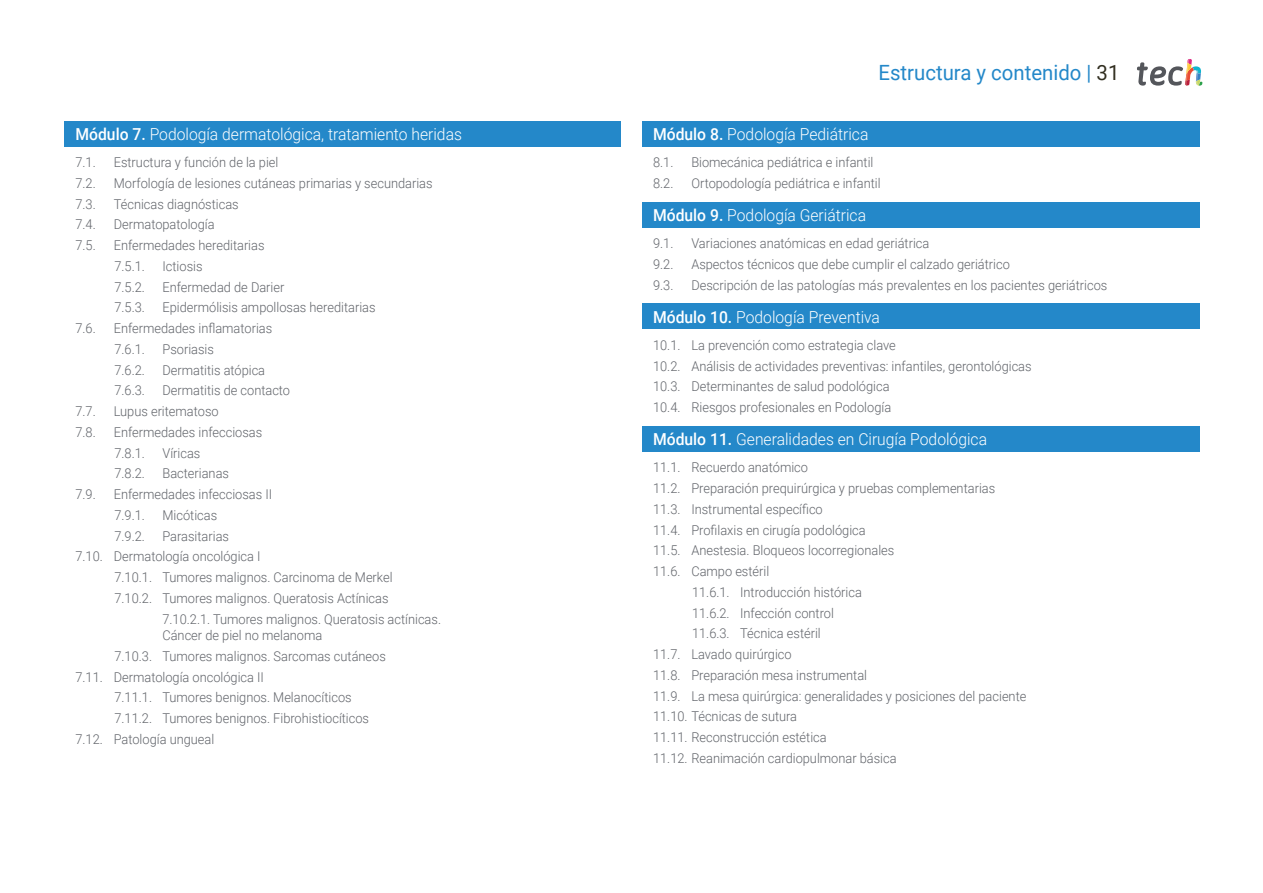
<style>
.page{position:relative;width:1263px;height:893px;background:#fff}
.page>*{position:absolute;margin:0;border:0;box-sizing:border-box;transform-origin:0 0}
.t1{font:21px "Roboto";color:#2488c9}
.t2{font:300 16.5px "Roboto";color:#fff;scale:.95 1}
.t3{font:300 13.5px/20.7px "Roboto";color:#61646a;scale:.95 1}
.s1{font-weight:500}
.s2{color:#312e20}
</style>
<div class="page">
<svg style="left:1137px;top:59px;width:65px;height:27px"></svg>
<div style="left:64px;top:121px;width:557px;height:25px;background:#2488c9"></div>
<div style="left:642px;top:121px;width:557px;height:25px;background:#2488c9"></div>
<div style="left:642px;top:202px;width:557px;height:25px;background:#2488c9"></div>
<div style="left:642px;top:304px;width:557px;height:25px;background:#2488c9"></div>
<div style="left:642px;top:426px;width:557px;height:25px;background:#2488c9"></div>
<p class="t2" style="left:75px;top:123px;width:408px"><span class="s1">Módulo 7.</span> Podología dermatológica, tratamiento heridas</p>
<p class="t3" style="left:75px;top:151px;width:23px">7.1.</p>
<p class="t3" style="left:114px;top:151px;width:175px">Estructura y función de la piel</p>
<p class="t3" style="left:75px;top:172px;width:23px">7.2.</p>
<p class="t3" style="left:114px;top:172px;width:337px">Morfología de lesiones cutáneas primarias y secundarias</p>
<p class="t3" style="left:75px;top:193px;width:23px">7.3.</p>
<p class="t3" style="left:114px;top:193px;width:133px">Técnicas diagnósticas</p>
<p class="t3" style="left:75px;top:214px;width:23px">7.4.</p>
<p class="t3" style="left:114px;top:214px;width:108px">Dermatopatología</p>
<p class="t3" style="left:75px;top:234px;width:23px">7.5.</p>
<p class="t3" style="left:114px;top:234px;width:160px">Enfermedades hereditarias<br>7.5.1.</p>
<p class="t3" style="left:162px;top:255px;width:44px">Ictiosis</p>
<p class="t3" style="left:114px;top:276px;width:34px">7.5.2.</p>
<p class="t3" style="left:162px;top:276px;width:130px">Enfermedad de Darier</p>
<p class="t3" style="left:114px;top:297px;width:34px">7.5.3.</p>
<p class="t3" style="left:162px;top:297px;width:226px">Epidermólisis ampollosas hereditarias</p>
<p class="t3" style="left:75px;top:317px;width:23px">7.6.</p>
<p class="t3" style="left:114px;top:317px;width:168px">Enfermedades inflamatorias<br>7.6.1.</p>
<p class="t3" style="left:162px;top:338px;width:56px">Psoriasis</p>
<p class="t3" style="left:114px;top:359px;width:34px">7.6.2.</p>
<p class="t3" style="left:162px;top:359px;width:110px">Dermatitis atópica</p>
<p class="t3" style="left:114px;top:380px;width:34px">7.6.3.</p>
<p class="t3" style="left:162px;top:380px;width:136px">Dermatitis de contacto</p>
<p class="t3" style="left:75px;top:400px;width:23px">7.7.</p>
<p class="t3" style="left:114px;top:400px;width:112px">Lupus eritematoso</p>
<p class="t3" style="left:75px;top:421px;width:23px">7.8.</p>
<p class="t3" style="left:114px;top:421px;width:158px">Enfermedades infecciosas<br>7.8.1.</p>
<p class="t3" style="left:162px;top:442px;width:41px">Víricas</p>
<p class="t3" style="left:114px;top:463px;width:34px">7.8.2.</p>
<p class="t3" style="left:162px;top:463px;width:72px">Bacterianas</p>
<p class="t3" style="left:75px;top:483px;width:23px">7.9.</p>
<p class="t3" style="left:114px;top:483px;width:168px">Enfermedades infecciosas II<br>7.9.1.</p>
<p class="t3" style="left:162px;top:504px;width:59px">Micóticas</p>
<p class="t3" style="left:114px;top:525px;width:34px">7.9.2.</p>
<p class="t3" style="left:162px;top:525px;width:72px">Parasitarias</p>
<p class="t3" style="left:75px;top:546px;width:196px">7.10. Dermatología oncológica I</p>
<p class="t3" style="left:114px;top:566px;width:294px">7.10.1. Tumores malignos. Carcinoma de Merkel</p>
<p class="t3" style="left:114px;top:587px;width:290px">7.10.2. Tumores malignos. Queratosis Actínicas</p>
<p class="t3" style="left:162px;top:608px;width:295px">7.10.2.1. Tumores malignos. Queratosis actínicas.</p>
<p class="t3" style="left:162px;top:624px;width:170px">Cáncer de piel no melanoma</p>
<p class="t3" style="left:114px;top:645px;width:287px">7.10.3. Tumores malignos. Sarcomas cutáneos</p>
<p class="t3" style="left:75px;top:666px;width:200px">7.11. Dermatología oncológica II</p>
<p class="t3" style="left:114px;top:687px;width:251px">7.11.1. Tumores benignos. Melanocíticos</p>
<p class="t3" style="left:114px;top:707px;width:270px">7.11.2. Tumores benignos. Fibrohistiocíticos</p>
<p class="t3" style="left:75px;top:728px;width:148px">7.12. Patología ungueal</p>
<h1 class="t1" style="left:878px;top:57px;width:242px">Estructura y contenido | <span class="s2">31</span></h1>
<p class="t2" style="left:653px;top:123px;width:228px"><span class="s1">Módulo 8.</span> Podología Pediátrica</p>
<p class="t3" style="left:653px;top:151px;width:23px">8.1.</p>
<p class="t3" style="left:691px;top:151px;width:193px">Biomecánica pediátrica e infantil</p>
<p class="t3" style="left:653px;top:172px;width:23px">8.2.</p>
<p class="t3" style="left:691px;top:172px;width:201px">Ortopodología pediátrica e infantil</p>
<p class="t2" style="left:653px;top:204px;width:226px"><span class="s1">Módulo 9.</span> Podología Geriátrica</p>
<p class="t3" style="left:653px;top:232px;width:23px">9.1.</p>
<p class="t3" style="left:691px;top:232px;width:252px">Variaciones anatómicas en edad geriátrica</p>
<p class="t3" style="left:653px;top:253px;width:23px">9.2.</p>
<p class="t3" style="left:691px;top:253px;width:337px">Aspectos técnicos que debe cumplir el calzado geriátrico</p>
<p class="t3" style="left:653px;top:274px;width:23px">9.3.</p>
<p class="t3" style="left:691px;top:274px;width:439px">Descripción de las patologías más prevalentes en los pacientes geriátricos</p>
<p class="t2" style="left:653px;top:305px;width:240px"><span class="s1">Módulo 10.</span> Podología Preventiva</p>
<p class="t3" style="left:653px;top:334px;width:400px">10.1. La prevención como estrategia clave<br>10.2. Análisis de actividades preventivas: infantiles, gerontológicas 10.3. Determinantes de salud podológica<br>10.4. Riesgos profesionales en Podología</p>
<p class="t2" style="left:653px;top:428px;width:353px"><span class="s1">Módulo 11.</span> Generalidades en Cirugía Podológica</p>
<p class="t3" style="left:653px;top:457px;width:165px">11.1. Recuerdo anatómico</p>
<p class="t3" style="left:653px;top:477px;width:362px">11.2. Preparación prequirúrgica y pruebas complementarias</p>
<p class="t3" style="left:653px;top:498px;width:180px">11.3. Instrumental específico</p>
<p class="t3" style="left:653px;top:519px;width:225px">11.4. Profilaxis en cirugía podológica</p>
<p class="t3" style="left:653px;top:540px;width:255px">11.5. Anestesia. Bloqueos locorregionales</p>
<p class="t3" style="left:653px;top:560px;width:124px">11.6. Campo estéril</p>
<p class="t3" style="left:692px;top:581px;width:180px">11.6.1. Introducción histórica</p>
<p class="t3" style="left:692px;top:602px;width:151px">11.6.2. Infección control</p>
<p class="t3" style="left:692px;top:623px;width:137px">11.6.3. Técnica estéril</p>
<p class="t3" style="left:653px;top:643px;width:147px">11.7. Lavado quirúrgico</p>
<p class="t3" style="left:653px;top:664px;width:227px">11.8. Preparación mesa instrumental</p>
<p class="t3" style="left:653px;top:685px;width:394px">11.9. La mesa quirúrgica: generalidades y posiciones del paciente</p>
<p class="t3" style="left:653px;top:706px;width:153px">11.10. Técnicas de sutura</p>
<p class="t3" style="left:653px;top:726px;width:184px">11.11. Reconstrucción estética</p>
<p class="t3" style="left:653px;top:747px;width:258px">11.12. Reanimación cardiopulmonar básica</p>
</div>
